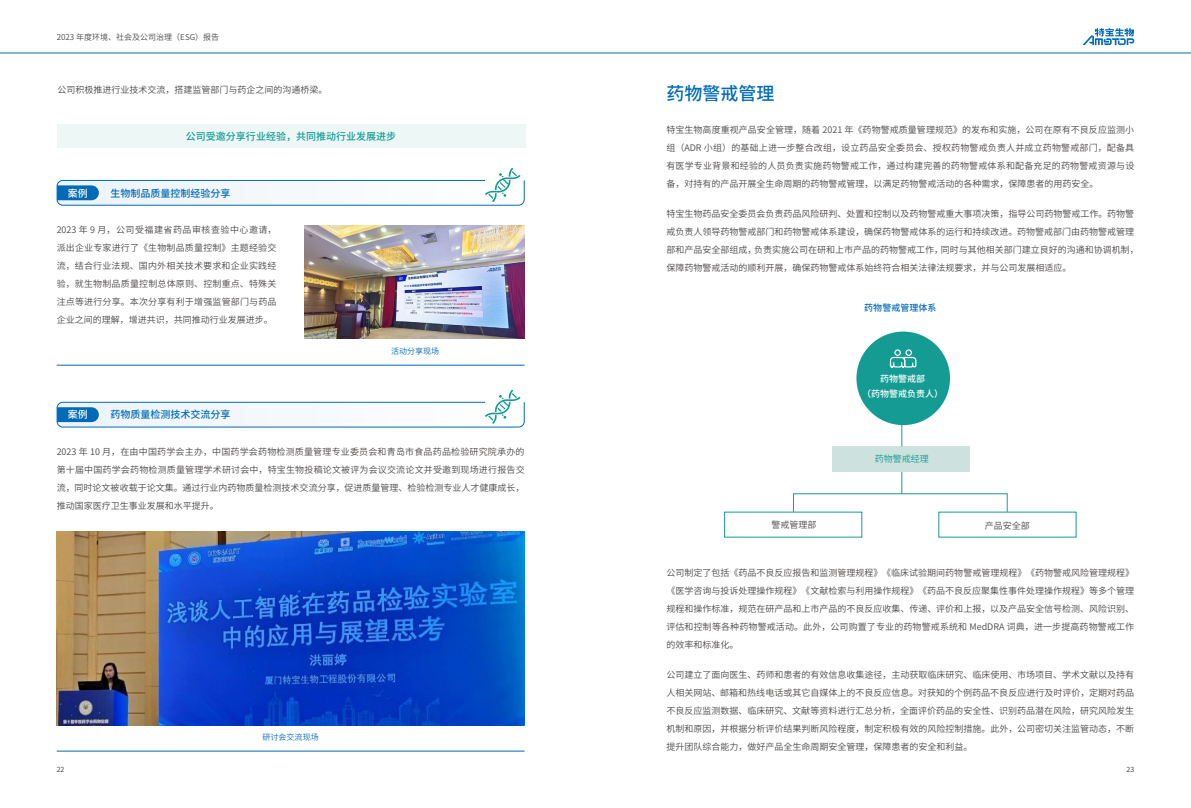
<style>
.page{position:relative;width:1191px;height:808px;background:#fff}
.page>*{position:absolute;margin:0;border:0;box-sizing:border-box;transform-origin:0 0}
.t1{font:500 18px "Source Han Sans CN";color:#006ab6}
.t2{font:500 10px "Source Han Sans CN";color:#006ab6}
.t3{font:500 10px "Source Han Sans CN";color:#149c94}
.t4{font:500 10px "Source Han Sans CN";color:#fff}
.t5{font:9px/18px "Source Han Sans CN";color:#4c4948;text-align:justify}
.t6{font:500 9px/15.3px "Source Han Sans CN";color:#fff;text-align:center}
.t7{font:500 9px "Source Han Sans CN";color:#006ab6}
.t8{font:9px "Source Han Sans CN";color:#149c94}
.t9{font:8px "Source Han Sans CN";color:#4c4948}
.t10{font:8px "Source Han Sans CN";color:#006ab6}
.t11{font:7px "Source Han Sans CN";color:#4c4948}
</style>
<div class="page">
<hr style="left:0;top:53px;width:1191px;height:1px;background:#006ab6">
<svg style="left:1082px;top:28px;width:52px;height:17px"></svg>
<div style="left:57px;top:124px;width:468px;height:24px;background:#ecf7f6"></div>
<hr style="left:57px;top:365px;width:467px;height:1px;background:#006ab6">
<hr style="left:57px;top:751px;width:467px;height:1px;background:#006ab6">
<img style="left:305px;top:225px;width:219px;height:113px">
<img style="left:57px;top:531px;width:467px;height:194px">
<svg style="left:56px;top:168px;width:469px;height:38px"></svg>
<svg style="left:56px;top:390px;width:469px;height:38px"></svg>
<div style="left:832px;top:446px;width:137px;height:26px;background:#cde1de"></div>
<div style="left:856px;top:332px;width:94px;height:93px;background:#149c94;border-radius:50%"></div>
<hr style="left:901px;top:411px;width:1px;height:35px;background:#149c94">
<svg style="left:901px;top:472px;width:1px;height:21px"></svg>
<svg style="left:890px;top:349px;width:26px;height:18px"></svg>
<p class="t9" style="left:57px;top:32px;width:164px">2023 年度环境、社会及公司治理（ESG）报告</p>
<p class="t5" style="left:57px;top:81px;width:272px">公司积极推进行业技术交流，搭建监管部门与药企之间的沟通桥梁。</p>
<p class="t3" style="left:186px;top:130px;width:212px">公司受邀分享行业经验，共同推动行业发展进步</p>
<p class="t4" style="left:68px;top:187px;width:21px">案例</p>
<p class="t2" style="left:110px;top:187px;width:121px">生物制品质量控制经验分享</p>
<p class="t5" style="left:57px;top:221px;width:221px">2023 年 9 月，公司受福建省药品审核查验中心邀请，派出企业专家进行了《生物制品质量控制》主题经验交流，结合行业法规、国内外相关技术要求和企业实践经验，就生物制品质量控制总体原则、控制重点、特殊关注点等进行分享。本次分享有利于增强监管部门与药品企业之间的理解，增进共识，共同推动行业发展进步。</p>
<p class="t4" style="left:68px;top:409px;width:21px">案例</p>
<p class="t2" style="left:110px;top:409px;width:121px">药物质量检测技术交流分享</p>
<p class="t10" style="left:391px;top:346px;width:49px">活动分享现场</p>
<p class="t5" style="left:57px;top:443px;width:469px">2023 年 10 月，在由中国药学会主办，中国药学会药物检测质量管理专业委员会和青岛市食品药品检验研究院承办的第十届中国药学会药物检测质量管理学术研讨会中，特宝生物投稿论文被评为会议交流论文并受邀到现场进行报告交流，同时论文被收载于论文集。通过行业内药物质量检测技术交流分享，促进质量管理、检验检测专业人才健康成长，推动国家医疗卫生事业发展和水平提升。</p>
<p class="t10" style="left:263px;top:732px;width:57px">研讨会交流现场</p>
<h1 class="t1" style="left:666px;top:83px;width:109px">药物警戒管理</h1>
<p class="t5" style="left:666px;top:121px;width:469px">特宝生物高度重视产品安全管理，随着 2021 年《药物警戒质量管理规范》的发布和实施，公司在原有不良反应监测小组（ADR 小组）的基础上进一步整合改组，设立药品安全委员会、授权药物警戒负责人并成立药物警戒部门，配备具有医学专业背景和经验的人员负责实施药物警戒工作，通过构建完善的药物警戒体系和配备充足的药物警戒资源与设备，对持有的产品开展全生命周期的药物警戒管理，以满足药物警戒活动的各种需求，保障患者的用药安全。</p>
<p class="t5" style="left:666px;top:205px;width:474px;text-align:left">特宝生物药品安全委员会负责药品风险研判、处置和控制以及药物警戒重大事项决策，指导公司药物警戒工作。药物警戒负责人领导药物警戒部门和药物警戒体系建设，确保药物警戒体系的运行和持续改进。药物警戒部门由药物警戒管理部和产品安全部组成，负责实施公司在研和上市产品的药物警戒工作，同时与其他相关部门建立良好的沟通和协调机制，保障药物警戒活动的顺利开展，确保药物警戒体系始终符合相关法律法规要求，并与公司发展相适应。</p>
<p class="t7" style="left:864px;top:302px;width:73px">药物警戒管理体系</p>
<p class="t6" style="left:862px;top:371px;width:82px">药物警戒部<br>（药物警戒负责人）</p>
<p class="t8" style="left:875px;top:453px;width:55px">药物警戒经理</p>
<p class="t5" style="left:771px;top:516px;width:46px">警戒管理部</p>
<p class="t5" style="left:984px;top:517px;width:46px">产品安全部</p>
<p class="t5" style="left:666px;top:564px;width:469px">公司制定了包括《药品不良反应报告和监测管理规程》《临床试验期间药物警戒管理规程》《药物警戒风险管理规程》《医学咨询与投诉处理操作规程》《文献检索与利用操作规程》《药品不良反应聚集性事件处理操作规程》等多个管理规程和操作标准，规范在研产品和上市产品的不良反应收集、传递、评价和上报，以及产品安全信号检测、风险识别、评估和控制等各种药物警戒活动。此外，公司购置了专业的药物警戒系统和 MedDRA 词典，进一步提高药物警戒工作的效率和标准化。</p>
<p class="t5" style="left:666px;top:666px;width:469px">公司建立了面向医生、药师和患者的有效信息收集途径，主动获取临床研究、临床使用、市场项目、学术文献以及持有人相关网站、邮箱和热线电话或其它自媒体上的不良反应信息。对获知的个例药品不良反应进行及时评价，定期对药品不良反应监测数据、临床研究、文献等资料进行汇总分析，全面评价药品的安全性、识别药品潜在风险，研究风险发生机制和原因，并根据分析评价结果判断风险程度，制定积极有效的风险控制措施。此外，公司密切关注监管动态，不断提升团队综合能力，做好产品全生命周期安全管理，保障患者的安全和利益。</p>
<p class="t11" style="left:57px;top:766px;width:9px">22</p>
<p class="t11" style="left:1126px;top:766px;width:9px">23</p>
</div>
